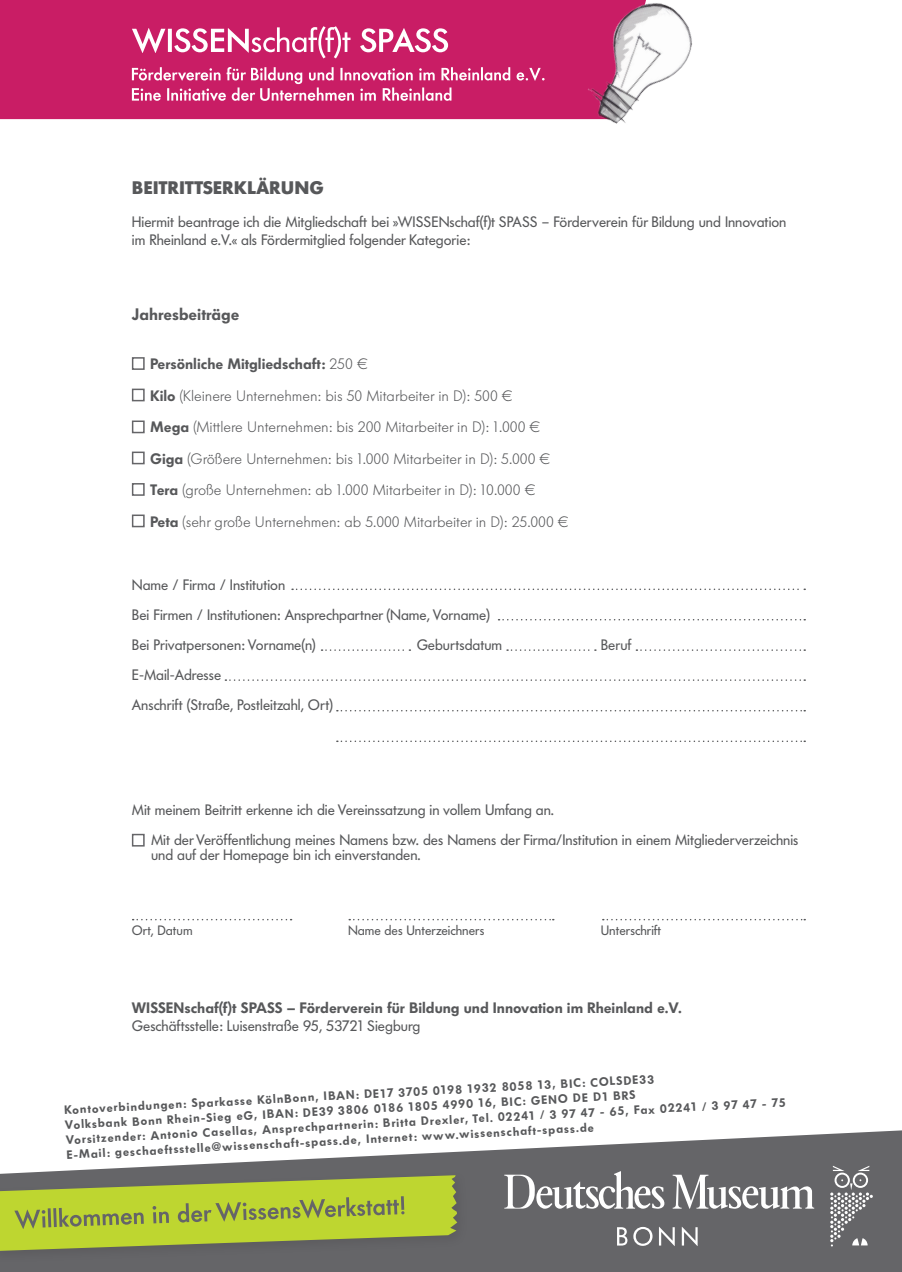
<style>
.page{position:relative;width:902px;height:1272px;background:#fff}
.page>*{position:absolute;margin:0;border:0;box-sizing:border-box;transform-origin:0 0}
.t1{font:700 18px "Futura Serie BQ";color:#57585a}
.t2{font:600 16.5px "Futura Serie BQ";color:#57585a}
.t3{font:15px/30px "Futura Serie BQ";color:#57585a}
.t4{font:300 15px/31.5px "Futura Serie BQ";color:#57585a}
.t5{font:600 15px "Futura Serie BQ";color:#57585a}
.t6{font:13.5px "Futura Serie BQ";color:#57585a}
.t7{font:600 12px/15px "Futura Serie BQ";color:#57585a}
.s1{font-weight:600}
</style>
<div class="page">
<svg style="left:0;top:1130px;width:901px;height:141px;fill:#656568"></svg>
<svg style="left:504px;top:1170px;width:160px;height:38px"></svg>
<svg style="left:672px;top:1174px;width:142px;height:34px"></svg>
<svg style="left:830px;top:1165px;width:42px;height:81px;background:#868688"></svg>
<svg style="left:617px;top:1227px;width:10px;height:18px"></svg>
<svg style="left:633px;top:1226px;width:19px;height:19px"></svg>
<svg style="left:659px;top:1226px;width:15px;height:19px"></svg>
<svg style="left:681px;top:1226px;width:16px;height:19px"></svg>
<div style="left:0;top:0;width:558px;height:119px;background:#c91d65"></div>
<div style="left:0;top:1170px;width:470px;height:93px;background:#656568"></div>
<svg style="left:0;top:1175px;width:457px;height:75px"></svg>
<svg style="left:132px;top:26px;width:316px;height:32px"></svg>
<svg style="left:132px;top:67px;width:412px;height:34px;background:#d44f87"></svg>
<svg style="left:225px;top:679px;width:580px;height:2px"></svg>
<svg style="left:292px;top:588px;width:513px;height:2px"></svg>
<div style="left:132px;top:357px;width:13px;height:13px;border:2px solid #656568"></div>
<div style="left:132px;top:388px;width:13px;height:13px;border:2px solid #656568"></div>
<div style="left:132px;top:420px;width:13px;height:13px;border:2px solid #656568"></div>
<div style="left:132px;top:451px;width:13px;height:13px;border:2px solid #656568"></div>
<div style="left:132px;top:483px;width:13px;height:13px;border:2px solid #656568"></div>
<div style="left:132px;top:514px;width:13px;height:13px;border:2px solid #656568"></div>
<svg style="left:337px;top:710px;width:468px;height:1px"></svg>
<svg style="left:337px;top:740px;width:468px;height:2px"></svg>
<svg style="left:321px;top:649px;width:89px;height:2px"></svg>
<svg style="left:507px;top:649px;width:89px;height:2px"></svg>
<svg style="left:636px;top:649px;width:169px;height:2px"></svg>
<svg style="left:349px;top:918px;width:204px;height:2px"></svg>
<svg style="left:498px;top:619px;width:307px;height:1px"></svg>
<img style="left:558px;top:0;width:134px;height:124px">
<svg style="left:133px;top:918px;width:158px;height:2px"></svg>
<svg style="left:602px;top:918px;width:203px;height:2px"></svg>
<div style="left:132px;top:833px;width:13px;height:13px;border:2px solid #656568"></div>
<p class="t1" style="left:132px;top:177px;width:193px">BEITRITTSERKLÄRUNG</p>
<p class="t3" style="left:132px;top:213px;width:656px;line-height:18px">Hiermit beantrage ich die Mitgliedschaft bei »WISSENschaf(f)t SPASS – Förderverein für Bildung und Innovation im Rheinland e.V.« als Fördermitglied folgender Kategorie:</p>
<p class="t2" style="left:132px;top:304px;width:109px">Jahresbeiträge</p>
<p class="t4" style="left:150px;top:348px;width:420px"><span class="s1">Persönliche Mitgliedschaft:</span> 250 €<br><span class="s1">Kilo</span> (Kleinere Unternehmen: bis 50 Mitarbeiter in D): 500 €<br><span class="s1">Mega</span> (Mittlere Unternehmen: bis 200 Mitarbeiter in D): 1.000 € <span class="s1">Giga</span> (Größere Unternehmen: bis 1.000 Mitarbeiter in D): 5.000 € <span class="s1">Tera</span> (große Unternehmen: ab 1.000 Mitarbeiter in D): 10.000 €<br><span class="s1">Peta</span> (sehr große Unternehmen: ab 5.000 Mitarbeiter in D): 25.000 €</p>
<p class="t3" style="left:132px;top:570px;width:359px">Name / Firma / Institution<br>Bei Firmen / Institutionen: Ansprechpartner (Name, Vorname)<br>Bei Privatpersonen: Vorname(n)</p>
<p class="t3" style="left:416px;top:630px;width:87px">Geburtsdatum</p>
<p class="t3" style="left:600px;top:630px;width:33px">Beruf</p>
<p class="t3" style="left:132px;top:660px;width:203px">E-Mail-Adresse<br>Anschrift (Straße, Postleitzahl, Ort)</p>
<p class="t3" style="left:151px;top:795px;width:648px;text-indent:-19px">Mit meinem Beitritt erkenne ich die Vereinssatzung in vollem Umfang an.<br>Mit der Veröffentlichung meines Namens bzw. des Namens der Firma/Institution in einem Mitgliederverzeichnis</p>
<p class="t3" style="left:151px;top:840px;width:271px">und auf der Homepage bin ich einverstanden.</p>
<p class="t6" style="left:132px;top:922px;width:62px">Ort, Datum</p>
<p class="t6" style="left:348px;top:922px;width:138px">Name des Unterzeichners</p>
<p class="t6" style="left:600px;top:922px;width:62px">Unterschrift</p>
<p class="t5" style="left:132px;top:999px;width:551px">WISSENschaf(f)t SPASS – Förderverein für Bildung und Innovation im Rheinland e.V.</p>
<p class="t3" style="left:132px;top:1011px;width:290px">Geschäftsstelle: Luisenstraße 95, 53721 Siegburg</p>
<p class="t7" style="left:64px;top:1102px;width:722px;rotate:-3deg">Kontoverbindungen: Sparkasse KölnBonn, IBAN: DE17 3705 0198 1932 8058 13, BIC: COLSDE33<br>Volksbank Bonn Rhein-Sieg eG, IBAN: DE39 3806 0186 1805 4990 16, BIC: GENO DE D1 BRS<br>Vorsitzender: Antonio Casellas, Ansprechpartnerin: Britta Drexler, Tel. 02241 / 3 97 47 - 65, Fax 02241 / 3 97 47 - 75<br>E-Mail: geschaeftsstelle@wissenschaft-spass.de, Internet: www.wissenschaft-spass.de</p>
</div>
